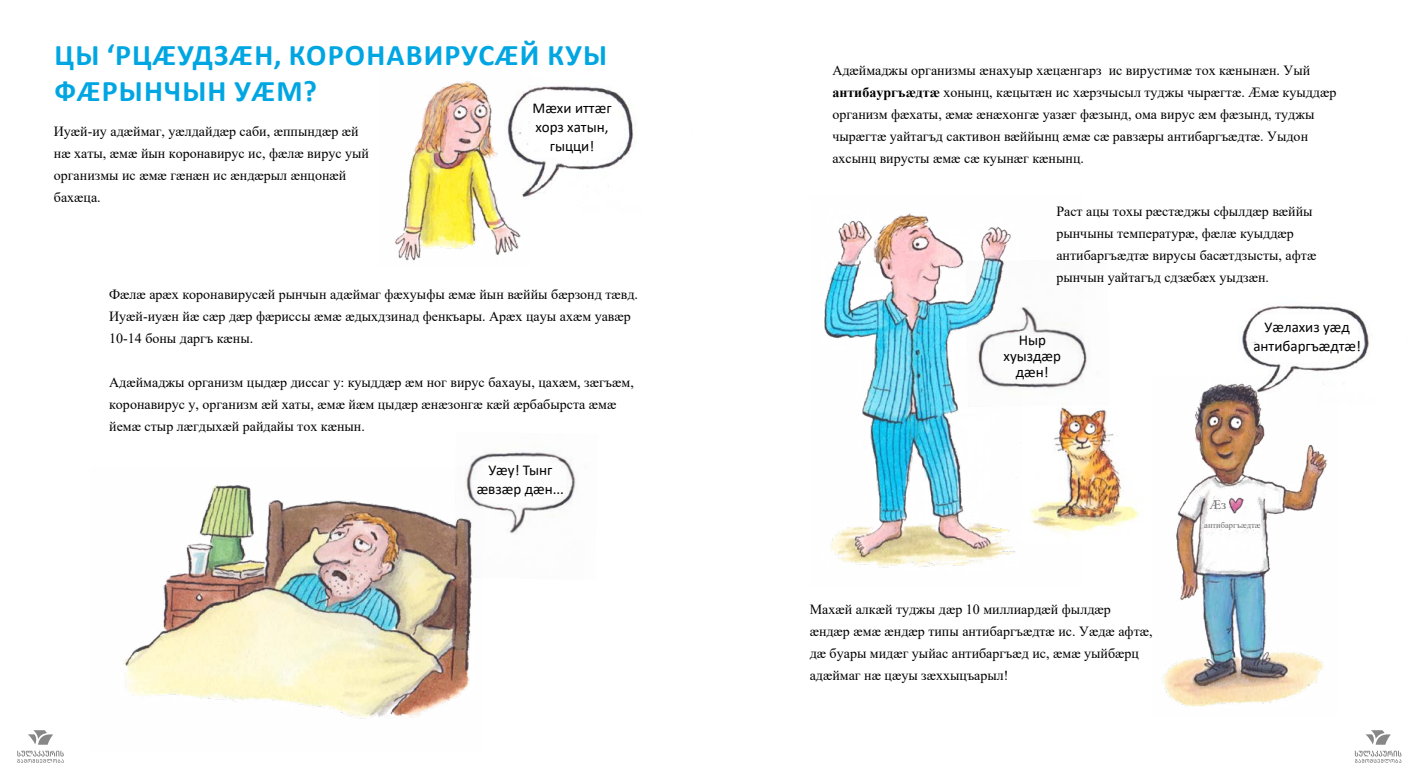
<style>
.page{position:relative;width:1418px;height:780px;background:#fff}
.page>*{position:absolute;margin:0;border:0;box-sizing:border-box;transform-origin:0 0}
.t1{font:700 30px/36px "Calibri";letter-spacing:.04em;color:#00a6e2}
.t2{font:15px/19px "Calibri";color:#000;text-align:center}
.t3{font:14px/22px "Times New Roman";color:#000}
.t4{font:13px "Times New Roman";color:#706f6f}
.t5{font:8.5px "Times New Roman";color:#706f6f}
.s1{font-weight:700}
</style>
<div class="page">
<img style="left:824px;top:213px;width:197px;height:355px">
<img style="left:1162px;top:396px;width:166px;height:311px">
<img style="left:1031px;top:407px;width:112px;height:128px">
<img style="left:123px;top:485px;width:349px;height:234px">
<img style="left:395px;top:81px;width:124px;height:180px">
<img style="left:965px;top:259px;width:124px;height:148px">
<img style="left:1202px;top:305px;width:167px;height:122px">
<img style="left:454px;top:452px;width:122px;height:128px">
<img style="left:468px;top:81px;width:168px;height:162px">
<svg style="left:1365px;top:730px;width:25px;height:14px"></svg>
<svg style="left:1354px;top:750px;width:47px;height:13px"></svg>
<svg style="left:28px;top:730px;width:25px;height:14px"></svg>
<svg style="left:17px;top:750px;width:47px;height:13px"></svg>
<h1 class="t1" style="left:54px;top:37px;width:554px">ЦЫ ‘РЦÆУДЗÆН, КОРОНАВИРУСÆЙ КУЫ<br>ФÆРЫНЧЫН УÆМ?</h1>
<p class="t2" style="left:532px;top:98px;width:80px">Мæхи иттæг хорз хатын, гыцци!</p>
<p class="t3" style="left:54px;top:120px;width:316px">Иуæй-иу адæймаг, уæлдайдæр саби, æппындæр æй нæ хаты, æмæ йын коронавирус ис, фæлæ вирус уый организмы ис æмæ гæнæн ис æндæрыл æнцонæй бахæца.</p>
<p class="t3" style="left:109px;top:283px;width:530px">Фæлæ арæх коронавирусæй рынчын адæймаг фæхуыфы æмæ йын вæййы бæрзонд тæвд.<br>Иуæй-иуæн йæ сæр дæр фæриссы æмæ æдыхдзинад фенкъары. Арæх цауы ахæм уавæр<br>10-14 боны даргъ кæны.</p>
<p class="t3" style="left:109px;top:371px;width:526px">Адæймаджы организм цыдæр диссаг у: куыддæр æм ног вирус бахауы, цахæм, зæгъæм, коронавирус у, организм æй хаты, æмæ йæм цыдæр æнæзонгæ кæй æрбабырста æмæ йемæ стыр лæгдыхæй райдайы тох кæнын.</p>
<p class="t2" style="left:476px;top:460px;width:89px">Уæу! Тынг æвзæр дæн...</p>
<p class="t3" style="left:832px;top:59px;width:505px">Адæймаджы организмы æнахуыр хæцæнгарз ис вирустимæ тох кæнынæн. Уый <span class="s1">антибаургъæдтæ</span> хонынц, кæцытæн ис хæрзчысыл туджы чырæгтæ. Æмæ куыддæр организм фæхаты, æмæ æнæхонгæ уазæг фæзынд, ома вирус æм фæзынд, туджы чырæгтæ уайтагъд сактивон вæййынц æмæ сæ равзæры антибаргъæдтæ. Уыдон ахсынц вирусты æмæ сæ куынæг кæнынц.</p>
<p class="t3" style="left:1056px;top:200px;width:261px">Раст ацы тохы рæстæджы сфылдæр вæййы рынчыны температурæ, фæлæ куыддæр антибаргъæдтæ вирусы басæтдзысты, афтæ рынчын уайтагъд сдзæбæх уыдзæн.</p>
<p class="t2" style="left:1003px;top:331px;width:59px;line-height:16px">Ныр хуыздæр дæн!</p>
<p class="t3" style="left:809px;top:598px;width:344px">Махæй алкæй туджы дæр 10 миллиардæй фылдæр æндæр æмæ æндæр типы антибаргъæдтæ ис. Уæдæ афтæ, дæ буары мидæг уыйас антибаргъæд ис, æмæ уыйбæрц адæймаг нæ цæуы зæххыцъарыл!</p>
<p class="t2" style="left:1253px;top:317px;width:109px">Уæлахиз уæд антибаргъæдтæ!</p>
<p class="t4" style="left:1209px;top:495px;width:18px">Æз</p>
<p class="t5" style="left:1204px;top:519px;width:58px">антибаргъæдтæ</p>
</div>
